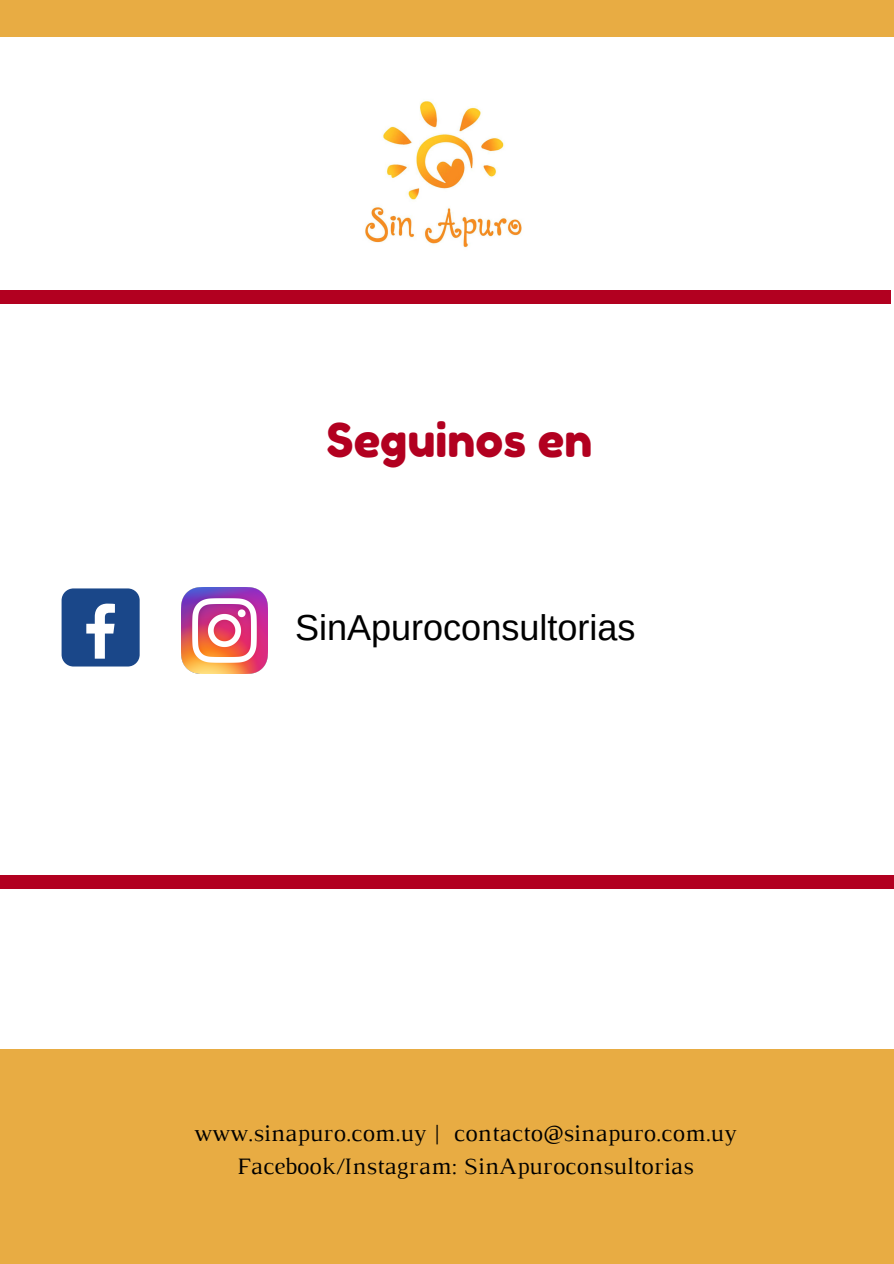
<style>
.page{position:relative;width:894px;height:1264px;background:#fff}
.page>*{position:absolute;margin:0;border:0;box-sizing:border-box;transform-origin:0 0}
.t1{font:46.35px "Fredoka One";color:#b20020}
.t2{font:36px "Arimo";color:#000}
.t3{font:24px/32.7px "Luthier";color:#000;text-align:center}
</style>
<div class="page">
<img style="left:365px;top:101px;width:157px;height:147px">
<div style="left:0;top:1049px;width:893px;height:214px;background:#e8ac43"></div>
<div style="left:0;top:0;width:893px;height:37px;background:#e8ac43"></div>
<div style="left:0;top:875px;width:893px;height:14px;background:#b20020"></div>
<div style="left:0;top:290px;width:890px;height:14px;background:#b20020"></div>
<div style="left:62px;top:588px;width:78px;height:78px;background:#1a4789;border-radius:12px"></div>
<svg style="left:86px;top:603px;width:29px;height:55px"></svg>
<img style="left:182px;top:587px;width:85px;height:86px">
<h1 class="t1" style="left:326px;top:411px;width:267px">Seguinos en</h1>
<h2 class="t2" style="left:295px;top:607px;width:342px">SinApuroconsultorias</h2>
<p class="t3" style="left:194px;top:1118px;width:543px">www.sinapuro.com.uy | contacto@sinapuro.com.uy<br>Facebook/Instagram: SinApuroconsultorias</p>
</div>
